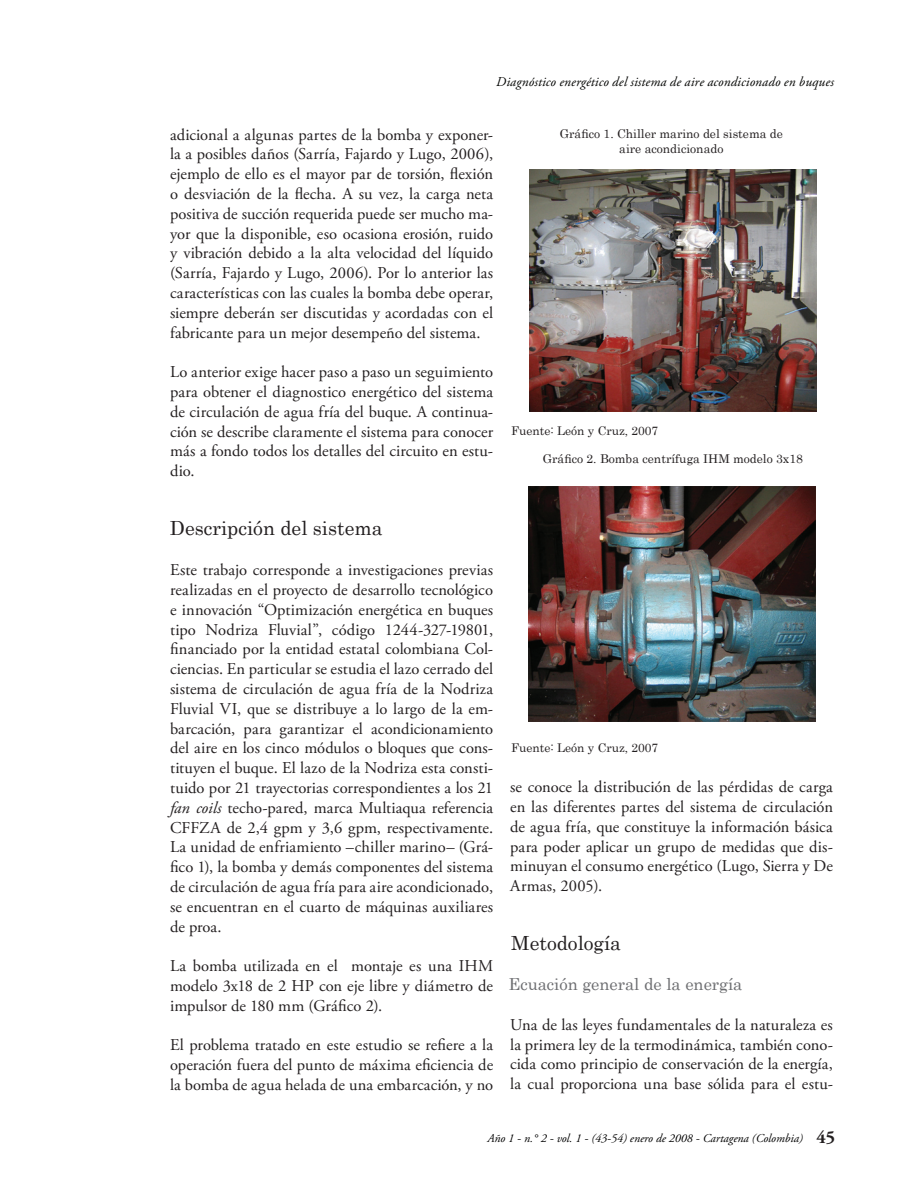
<style>
.page{position:relative;width:918px;height:1188px;background:#fff}
.page>*{position:absolute;margin:0;border:0;box-sizing:border-box;transform-origin:0 0}
.t1{font:19.5px "Century";color:#231f20}
.t2{font:700 18px "Adobe Garamond Pro";color:#231f20}
.t3{font:16.5px/19.8px "Adobe Garamond Pro";letter-spacing:.005em;color:#231f20;text-align:justify}
.t4{font:16.5px "Century";color:#6c6d70}
.t5{font:italic 13.5px "Adobe Garamond Pro";letter-spacing:.01em;color:#040503}
.t6{font:12.15px "Century";color:#231f20}
.t7{font:italic 12px "Adobe Garamond Pro";color:#000}
.t8{font:12px "Century";color:#231f20}
.s1{font-style:italic}
</style>
<div class="page">
<img style="left:529px;top:169px;width:287px;height:242px">
<img style="left:529px;top:487px;width:287px;height:234px">
<p class="t5" style="left:496px;top:74px;width:339px">Diagnóstico energético del sistema de aire acondicionado en buques</p>
<p class="t3" style="left:170px;top:125px;width:325px">adicional a algunas partes de la bomba y exponer&shy;la a posibles daños (Sarría, Fajardo y Lugo, 2006), ejemplo de ello es el mayor par de torsión, flexión o desviación de la flecha. A su vez, la carga neta positiva de succión requerida puede ser mucho ma&shy;yor que la disponible, eso ocasiona erosión, ruido y vibración debido a la alta velocidad del líquido (Sarría, Fajardo y Lugo, 2006). Por lo anterior las características con las cuales la bomba debe operar, siempre deberán ser discutidas y acordadas con el fabricante para un mejor desempeño del sistema.</p>
<p class="t3" style="left:170px;top:363px;width:325px">Lo anterior exige hacer paso a paso un seguimiento para obtener el diagnostico energético del sistema de circulación de agua fría del buque. A continua&shy;ción se describe claramente el sistema para conocer más a fondo todos los detalles del circuito en estu&shy;dio.</p>
<p class="t6" style="left:560px;top:123px;width:225px">Gráfico 1. Chiller marino del sistema de</p>
<p class="t6" style="left:619px;top:138px;width:106px">aire acondicionado</p>
<p class="t8" style="left:511px;top:421px;width:148px">Fuente: León y Cruz, 2007</p>
<p class="t6" style="left:543px;top:448px;width:262px">Gráfico 2. Bomba centrífuga IHM modelo 3x18</p>
<p class="t1" style="left:170px;top:511px;width:214px">Descripción del sistema</p>
<p class="t3" style="left:170px;top:561px;width:325px">Este trabajo corresponde a investigaciones previas realizadas en el proyecto de desarrollo tecnológico e innovación “Optimización energética en buques tipo Nodriza Fluvial”, código 1244-327-19801, financiado por la entidad estatal colombiana Col&shy;ciencias. En particular se estudia el lazo cerrado del sistema de circulación de agua fría de la Nodriza Fluvial VI, que se distribuye a lo largo de la em&shy;barcación, para garantizar el acondicionamiento del aire en los cinco módulos o bloques que cons&shy;tituyen el buque. El lazo de la Nodriza esta consti&shy;tuido por 21 trayectorias correspondientes a los 21 <span class="s1">fan coils</span> techo-pared, marca Multiaqua referencia CFFZA de 2,4 gpm y 3,6 gpm, respectivamente.<br>La unidad de enfriamiento –chiller marino– (Grá&shy;fico 1), la bomba y demás componentes del sistema de circulación de agua fría para aire acondicionado, se encuentran en el cuarto de máquinas auxiliares de proa.</p>
<p class="t3" style="left:170px;top:957px;width:325px">La bomba utilizada en el montaje es una IHM modelo 3x18 de 2 HP con eje libre y diámetro de impulsor de 180 mm (Gráfico 2).</p>
<p class="t3" style="left:170px;top:1036px;width:325px">El problema tratado en este estudio se refiere a la operación fuera del punto de máxima eficiencia de la bomba de agua helada de una embarcación, y no</p>
<p class="t8" style="left:511px;top:737px;width:148px">Fuente: León y Cruz, 2007</p>
<p class="t3" style="left:510px;top:778px;width:324px">se conoce la distribución de las pérdidas de carga en las diferentes partes del sistema de circulación de agua fría, que constituye la información básica para poder aplicar un grupo de medidas que dis&shy;minuyan el consumo energético (Lugo, Sierra y De Armas, 2005).</p>
<p class="t1" style="left:511px;top:927px;width:111px">Metodología</p>
<p class="t4" style="left:508px;top:970px;width:236px">Ecuación general de la energía</p>
<p class="t3" style="left:510px;top:1015px;width:324px">Una de las leyes fundamentales de la naturaleza es la primera ley de la termodinámica, también cono&shy;cida como principio de conservación de la energía, la cual proporciona una base sólida para el estu-</p>
<p class="t7" style="left:487px;top:1131px;width:317px">Año 1 - n.° 2 - vol. 1 - (43-54) enero de 2008 - Cartagena (Colombia)</p>
<p class="t2" style="left:817px;top:1127px;width:20px">45</p>
</div>
